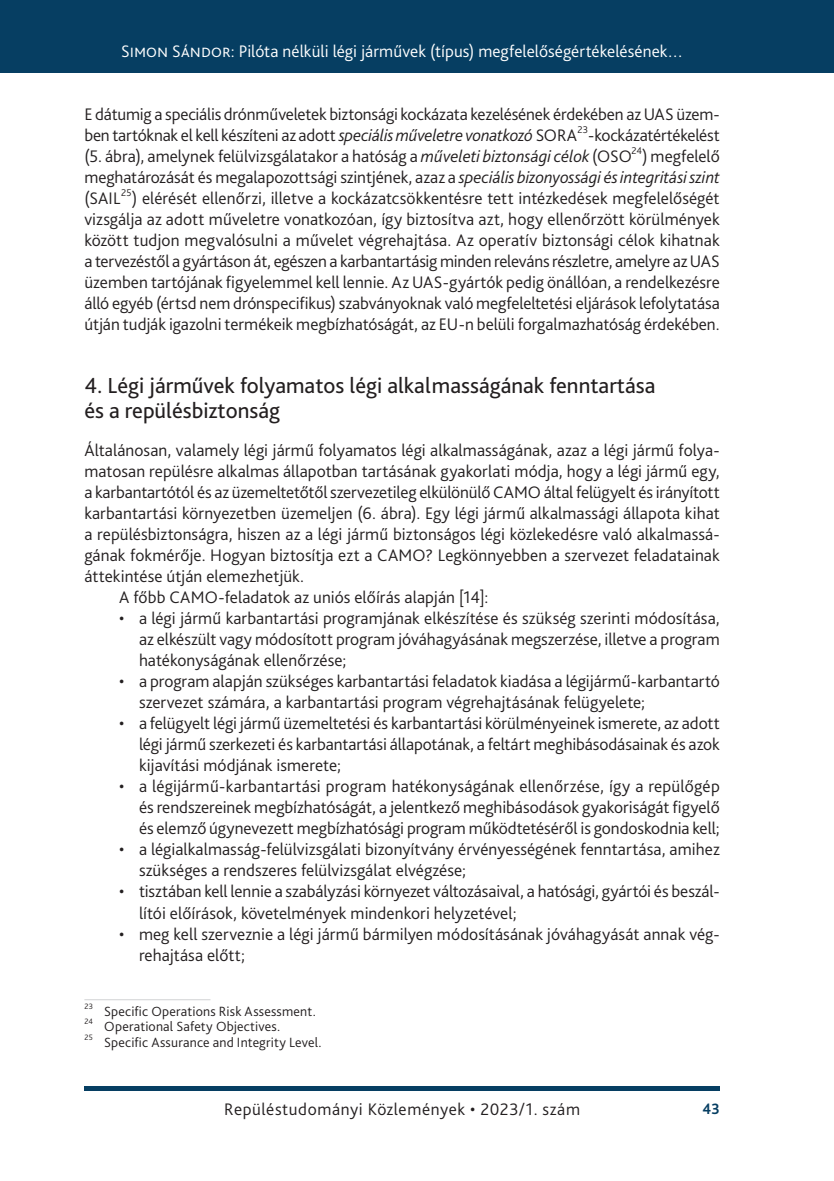
<style>
.page{position:relative;width:834px;height:1181px;background:#fff}
.page>*{position:absolute;margin:0;border:0;box-sizing:border-box;transform-origin:0 0}
._1_1__Head_bold_13{font:22.75px/24.5px "Bliss Pro";color:#231f20}
._2__Body_1st_paragraph{font:300 17.5px/21px "Bliss Pro";color:#231f20;text-align:justify}
.Bullett_üres{font:300 17.5px/21px "Bliss Pro";color:#231f20}
.t1{font:300 17.5px "Bliss Pro";color:#fff}
._1__Body{font:300 17.5px "Bliss Pro";letter-spacing:.005em;color:#231f20}
.t2{font:700 15.75px "Bliss Pro";color:#063e62;scale:.95 1}
.Footnote_text{font:300 14px "Bliss Pro";letter-spacing:.015em;color:#231f20}
._2__Body_1st_paragraph-2{font:300 10.15px "Bliss Pro";color:#231f20}
.Footnote_text-2{font:300 8.22px "Bliss Pro";color:#231f20}
.s1{font-style:italic}
</style>
<div class="page">
<div style="left:0;top:0;width:833px;height:73px;background:#063e62"></div>
<div style="left:84px;top:1086px;width:635px;height:5px;background:#063e62"></div>
<hr style="left:84px;top:999px;width:126px;height:1px;background:#d1d2d4">
<p class="t1" style="left:121px;top:41px;width:563px">Simon Sándor: Pilóta nélküli légi járművek (típus) megfelelőségértékelésének…</p>
<p class="_2__Body_1st_paragraph" style="left:84px;top:103px;width:636px">E dátumig a speciális drónműveletek biztonsági kockázata kezelésének érdekében az UAS üzem&shy;ben tartóknak el kell készíteni az adott <span class="s1">speciális műveletre vonatkozó</span> SORA</p>
<p class="_2__Body_1st_paragraph-2" style="left:577px;top:123px;width:12px">23</p>
<p class="_2__Body_1st_paragraph" style="left:84px;top:124px;width:636px;text-indent:504px">-kockázatértékelést (5. ábra), amelynek felülvizsgálatakor a hatóság a <span class="s1">műveleti biztonsági célok</span> (OSO</p>
<p class="_2__Body_1st_paragraph-2" style="left:631px;top:144px;width:12px">24</p>
<p class="_2__Body_1st_paragraph" style="left:84px;top:145px;width:636px;text-indent:557px">) megfelelő meghatározását és megalapozottsági szintjének, azaz a <span class="s1">speciális bizonyossági ésintegritási szint </span>(SAIL</p>
<p class="_2__Body_1st_paragraph-2" style="left:121px;top:186px;width:12px">25</p>
<p class="_2__Body_1st_paragraph" style="left:84px;top:187px;width:636px;text-indent:47px">) elérését ellenőrzi, illetve a kockázatcsökkentésre tett intézkedések megfelelőségét vizsgálja az adott műveletre vonatkozóan, így biztosítva azt, hogy ellenőrzött körülmények között tudjon megvalósulni a művelet végrehajtása. Az operatív biztonsági célok kihatnak a tervezéstől a gyártáson át, egészen a karbantartásig minden releváns részletre, amelyre az UAS üzemben tartójának figyelemmel kell lennie. Az UAS-gyártók pedig önállóan, a rendelkezésre álló egyéb (értsd nem drónspecifikus) szabványoknak való megfeleltetési eljárások lefolytatása útján tudják igazolni termékeik megbízhatóságát, az EU-n belüli forgalmazhatóság érdekében.</p>
<p class="_1_1__Head_bold_13" style="left:84px;top:373px;width:572px">4. Légi járművek folyamatos légi alkalmasságának fenntartása és a repülésbiztonság</p>
<p class="_2__Body_1st_paragraph" style="left:84px;top:439px;width:636px">Általánosan, valamely légi jármű folyamatos légi alkalmasságának, azaz a légi jármű folya&shy;matosan repülésre alkalmas állapotban tartásának gyakorlati módja, hogy a légi jármű egy, a karbantartótól és az üzemeltetőtől szervezetileg elkülönülő CAMO által felügyelt és irányított karbantartási környezetben üzemeljen (6. ábra). Egy légi jármű alkalmassági állapota kihat a repülésbiztonságra, hiszen az a légi jármű biztonságos légi közlekedésre való alkalmassá&shy;gának fokmérője. Hogyan biztosítja ezt a CAMO? Legkönnyebben a szervezet feladatainak áttekintése útján elemezhetjük.</p>
<p class="_1__Body" style="left:119px;top:587px;width:371px">A főbb CAMO-feladatok az uniós előírás alapján [14]:</p>
<p class="Bullett_üres" style="left:139px;top:607px;width:582px;text-align:justify;text-indent:-20px">• a légi jármű karbantartási programjának elkészítése és szükség szerinti módosítása, az elkészült vagy módosított program jóváhagyásának megszerzése, illetve a program hatékonyságának ellenőrzése;</p>
<p class="Bullett_üres" style="left:139px;top:670px;width:582px;text-indent:-20px">• a program alapján szükséges karbantartási feladatok kiadása a légijármű-karbantartó szervezet számára, a karbantartási program végrehajtásának felügyelete;</p>
<p class="Bullett_üres" style="left:139px;top:712px;width:582px;text-align:justify;text-indent:-20px">• a felügyelt légi jármű üzemeltetési és karbantartási körülményeinek ismerete, az adott légi jármű szerkezeti és karbantartási állapotának, a feltárt meghibásodásainak és azok kijavítási módjának ismerete;</p>
<p class="Bullett_üres" style="left:139px;top:775px;width:582px;text-align:justify;text-indent:-20px">• a légijármű-karbantartási program hatékonyságának ellenőrzése, így a repülőgép és rendszereinek megbízhatóságát, a jelentkező meghibásodások gyakoriságát figyelő és elemző úgynevezett megbízhatósági program működtetéséről is gondoskodnia kell;</p>
<p class="Bullett_üres" style="left:139px;top:838px;width:582px;text-indent:-20px">• a légialkalmasság-felülvizsgálati bizonyítvány érvényességének fenntartása, amihez szükséges a rendszeres felülvizsgálat elvégzése;</p>
<p class="Bullett_üres" style="left:139px;top:880px;width:582px;text-indent:-20px">• tisztában kell lennie a szabályzási környezet változásaival, a hatósági, gyártói és beszál&shy;lítói előírások, követelmények mindenkori helyzetével;</p>
<p class="Bullett_üres" style="left:139px;top:922px;width:582px;text-indent:-20px">• meg kell szerveznie a légi jármű bármilyen módosításának jóváhagyását annak vég&shy;rehajtása előtt;</p>
<p class="Footnote_text-2" style="left:84px;top:1000px;width:10px">23</p>
<p class="Footnote_text" style="left:104px;top:1002px;width:213px">Specific Operations Risk Assessment.</p>
<p class="Footnote_text-2" style="left:84px;top:1016px;width:10px">24</p>
<p class="Footnote_text" style="left:104px;top:1018px;width:177px">Operational Safety Objectives.</p>
<p class="Footnote_text-2" style="left:84px;top:1032px;width:10px">25</p>
<p class="Footnote_text" style="left:104px;top:1033px;width:219px">Specific Assurance and Integrity Level.</p>
<p class="_2__Body_1st_paragraph" style="left:224px;top:1098px;width:357px">Repüléstudományi Közlemények • 2023/1. szám</p>
<p class="t2" style="left:702px;top:1099px;width:20px">43</p>
</div>
